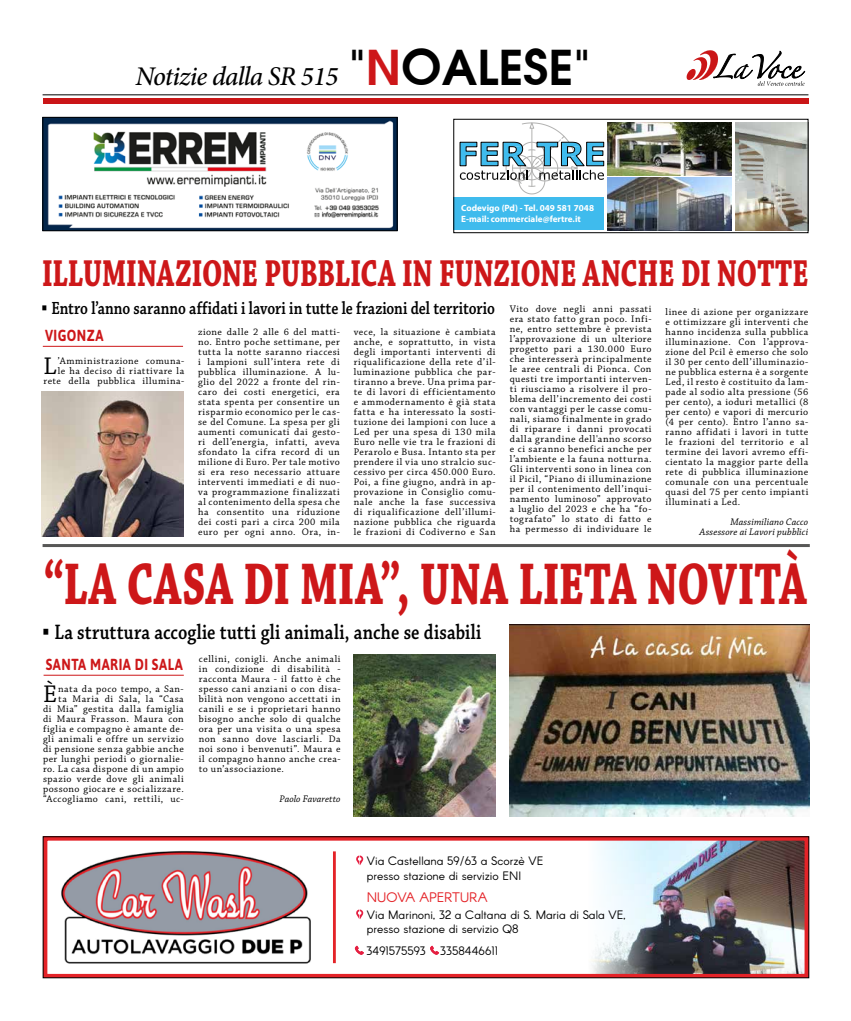
<style>
.page{position:relative;width:851px;height:1021px;background:#fff}
.page>*{position:absolute;margin:0;border:0;box-sizing:border-box;transform-origin:0 0}
.t1{font:700 61.9px "Chaparral Pro";color:#cd1719;scale:.7 1}
.t2{font:700 39.5px "Chaparral Pro";color:#cd1719;scale:.7 1}
.t3{font:italic 500 27px "Minion Pro";letter-spacing:-.03em;color:#000}
.t4{font:25.4px "Chaparral Pro";color:#000}
.t5{font:600 22px "Chaparral Pro";letter-spacing:.02em;color:#000;scale:.81 1}
.t6{font:600 18.5px "Chaparral Pro";color:#000;scale:.81 1}
.t7{font:700 16px "Asap";letter-spacing:.04em;color:#cd1719;scale:.82 1}
.t8{font:13.6px "Arcon Rounded Regular";color:#e42328}
.t9{font:12px/14.4px "Arcon Rounded Regular";color:#000}
.t10{font:10px/10px "Chaparral Pro";letter-spacing:.05em;color:#000;text-align:justify}
.t11{font:italic 10px/10px "Chaparral Pro";letter-spacing:.015em;color:#000;text-align:right}
.t12{font:700 9.1px/10.9px "Myriad Pro";color:#fff}
.s1{font-family:"Avant Garde";font-weight:600;font-style:normal;font-size:48px;color:#020203}
.s2{font-family:"Avant Garde";font-weight:600;font-style:normal;font-size:48px;color:#cd1719}
.s3{font-family:"Avant Garde";font-weight:600;font-style:normal;font-size:48px}
.s4{font-family:"Arial";font-weight:700}
</style>
<div class="page">
<svg style="left:45px;top:838px;width:761px;height:138px"></svg>
<div style="left:43px;top:836px;width:765px;height:142px;border:1px solid #000"></div>
<div style="left:43px;top:98px;width:765px;height:5px;background:#ca1517"></div>
<svg style="left:686px;top:50px;width:119px;height:36px"></svg>
<hr style="left:43px;top:94px;width:765px;height:1px;background:#000">
<svg style="left:455px;top:122px;width:351px;height:109px"></svg>
<div style="left:453px;top:198px;width:151px;height:32px;background:#3fbbed"></div>
<svg style="left:459px;top:122px;width:145px;height:72px"></svg>
<img style="left:607px;top:123px;width:124px;height:52px">
<img style="left:607px;top:178px;width:124px;height:52px">
<img style="left:735px;top:123px;width:71px;height:107px">
<div style="left:453px;top:119px;width:355px;height:114px;border:1px solid #000"></div>
<hr style="left:44px;top:674px;width:140px;height:1px;background:#cd1719">
<hr style="left:43px;top:544px;width:766px;height:3px;background:#575756">
<hr style="left:43px;top:346px;width:140px;height:1px;background:#cd1719">
<img style="left:45px;top:119px;width:350px;height:110px">
<div style="left:43px;top:117px;width:354px;height:114px;border:1px solid #000"></div>
<img style="left:41px;top:392px;width:143px;height:144px">
<img style="left:354px;top:654px;width:141px;height:162px">
<img style="left:509px;top:624px;width:300px;height:192px">
<h3 class="t3" style="left:135px;top:57px;width:457px">Notizie dalla SR 515 <span class="s1">"</span><span class="s2">N</span><span class="s3">OALESE"</span></h3>
<p class="t12" style="left:461px;top:202px;width:134px">Codevigo (Pd) - Tel. 049 581 7048<br>E-mail: commerciale@fertre.it</p>
<h2 class="t2" style="left:42px;top:250px;width:1096px">ILLUMINAZIONE PUBBLICA IN FUNZIONE ANCHE DI NOTTE</h2>
<h3 class="t6" style="left:42px;top:298px;width:560px"><span class="s4">▪</span> Entro l’anno saranno affidati i lavori in tutte le frazioni del territorio</h3>
<p class="t10" style="left:509px;top:304px;width:143px">Vito dove negli anni passati era stato fatto gran poco. Infi&shy;ne, entro settembre è prevista l’approvazione di un ulteriore progetto pari a 130.000 Euro che interesserà principalmente le aree centrali di Pionca. Con questi tre importanti interven&shy;ti riusciamo a risolvere il pro&shy;blema dell’incremento dei costi con vantaggi per le casse comu&shy;nali, siamo finalmente in grado di riparare i danni provocati dalla grandine dell'anno scorso e ci saranno benefici anche per l’ambiente e la fauna notturna.<br>Gli interventi sono in linea con il Picil, “Piano di illuminazione per il contenimento dell’inqui&shy;namento luminoso” approvato a luglio del 2023 e che ha “fo&shy;tografato” lo stato di fatto e ha permesso di individuare le</p>
<p class="t10" style="left:665px;top:307px;width:144px">linee di azione per organizzare e ottimizzare gli interventi che hanno incidenza sulla pubblica illuminazione. Con l’approva&shy;zione del Pcil è emerso che solo il 30 per cento dell’illuminazio&shy;ne pubblica esterna è a sorgente Led, il resto è costituito da lam&shy;pade al sodio alta pressione (56 per cento), a ioduri metallici (8 per cento) e vapori di mercurio (4 per cento). Entro l’anno sa&shy;ranno affidati i lavori in tutte le frazioni del territorio e al termine dei lavori avremo effi&shy;cientato la maggior parte della rete di pubblica illuminazione comunale con una percentuale quasi del 75 per cento impianti illuminati a Led.</p>
<h3 class="t7" style="left:45px;top:325px;width:73px">VIGONZA</h3>
<p class="t10" style="left:198px;top:327px;width:143px">zione dalle 2 alle 6 del matti&shy;no. Entro poche settimane, per tutta la notte saranno riaccesi i lampioni sull’intera rete di pubblica illuminazione. A lu&shy;glio del 2022 a fronte del rin&shy;caro dei costi energetici, era stata spenta per consentire un risparmio economico per le cas&shy;se del Comune. La spesa per gli aumenti comunicati dai gesto&shy;ri dell’energia, infatti, aveva sfondato la cifra record di un milione di Euro. Per tale motivo si era reso necessario attuare interventi immediati e di nuo&shy;va programmazione finalizzati al contenimento della spesa che ha consentito una riduzione dei costi pari a circa 200 mila euro per ogni anno. Ora, in-</p>
<p class="t10" style="left:354px;top:327px;width:143px">vece, la situazione è cambiata anche, e soprattutto, in vista degli importanti interventi di riqualificazione della rete d’il&shy;luminazione pubblica che par&shy;tiranno a breve. Una prima par&shy;te di lavori di efficientamento e ammodernamento è già stata fatta e ha interessato la sosti&shy;tuzione dei lampioni con luce a Led per una spesa di 130 mila Euro nelle vie tra le frazioni di Perarolo e Busa. Intanto sta per prendere il via uno stralcio suc&shy;cessivo per circa 450.000 Euro.<br>Poi, a fine giugno, andrà in ap&shy;provazione in Consiglio comu&shy;nale anche la fase successiva di riqualificazione dell’illumi&shy;nazione pubblica che riguarda le frazioni di Codiverno e San</p>
<p class="t10" style="left:44px;top:356px;width:142px;text-align:right">’Amministrazione comuna-<br>le ha deciso di riattivare la rete della pubblica illumina-</p>
<h3 class="t4" style="left:44px;top:352px;width:15px">L</h3>
<p class="t11" style="left:699px;top:517px;width:110px">Massimiliano Cacco<br>Assessore ai Lavori pubblici</p>
<h1 class="t1" style="left:43px;top:548px;width:1092px">“LA CASA DI MIA”, UNA LIETA NOVITÀ</h1>
<h3 class="t5" style="left:43px;top:619px;width:543px"><span class="s4">▪</span> La struttura accoglie tutti gli animali, anche se disabili</h3>
<h3 class="t4" style="left:43px;top:680px;width:16px">È</h3>
<p class="t10" style="left:199px;top:654px;width:143px">cellini, conigli. Anche animali in condizione di disabilità - racconta Maura - il fatto è che spesso cani anziani o con disa&shy;bilità non vengono accettati in canili e se i proprietari hanno bisogno anche solo di qualche ora per una visita o una spesa non sanno dove lasciarli. Da noi sono i benvenuti”. Maura e il compagno hanno anche crea&shy;to un’associazione.</p>
<p class="t11" style="left:279px;top:794px;width:63px">Paolo Favaretto</p>
<h3 class="t7" style="left:46px;top:654px;width:169px">SANTA MARIA DI SALA</h3>
<p class="t10" style="left:43px;top:684px;width:142px;text-align:right">nata da poco tempo, a San-<br>ta Maria di Sala, la “Casa<br>di Mia” gestita dalla famiglia di Maura Frasson. Maura con figlia e compagno è amante de&shy;gli animali e offre un servizio di pensione senza gabbie anche per lunghi periodi o giornalie&shy;ro. La casa dispone di un ampio spazio verde dove gli animali possono giocare e socializzare. “Accogliamo cani, rettili, uc-</p>
<p class="t9" style="left:367px;top:854px;width:178px">Via Castellana 59/63 a Scorzè VE presso stazione di servizio ENI</p>
<p class="t9" style="left:367px;top:908px;width:260px">Via Marinoni, 32 a Caltana di S. Maria di Sala VE, presso stazione di servizio Q8</p>
<h3 class="t8" style="left:367px;top:888px;width:122px">NUOVA APERTURA</h3>
<p class="t9" style="left:366px;top:944px;width:133px">3491575593 3358446611</p>
</div>
